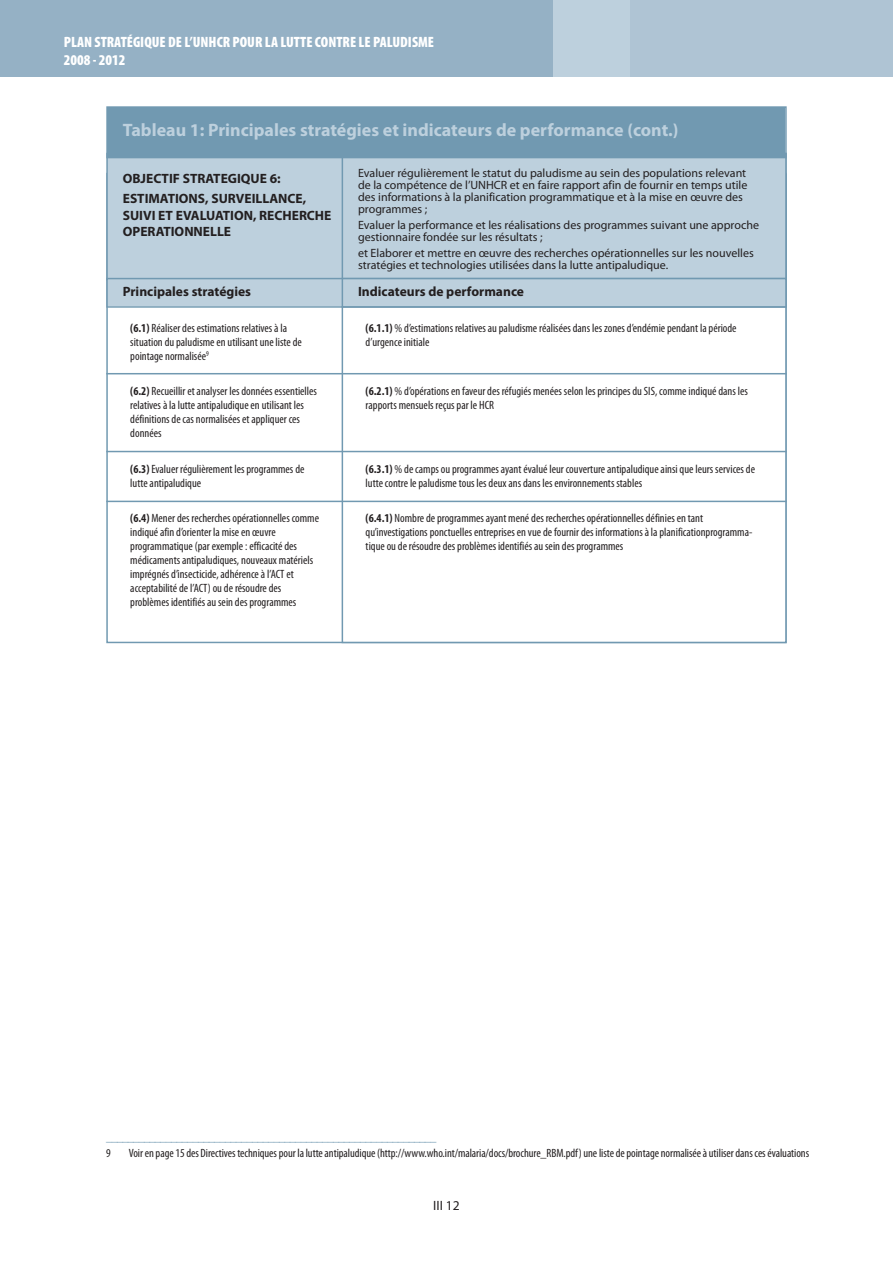
<style>
.page{position:relative;width:893px;height:1263px;background:#fff}
.page>*{position:absolute;margin:0;border:0;box-sizing:border-box;transform-origin:0 0}
.t1{font:700 18px "Myriad Pro";color:#bdd0dd}
.t2{font:900 condensed 15px/18px "Myriad Pro";color:#fff}
.t3{font:700 13.5px/20px "Myriad Pro";color:#231f20}
.t4{font:13.5px "Myriad";color:#231f20}
.t5{font:condensed 12px/14px "Myriad Pro";color:#231f20}
.t6{font:12px/12px "Myriad Pro";color:#231f20}
.t7{font:condensed 12px "Myriad Pro";color:#7199b1}
.s1{font-weight:700}
</style>
<div class="page">
<div style="left:0;top:0;width:893px;height:77px;background:#afc4d4"></div>
<div style="left:0;top:0;width:553px;height:77px;background:#95b1c5"></div>
<div style="left:553px;top:0;width:76px;height:77px;background:#bdd0dd"></div>
<div style="left:108px;top:154px;width:677px;height:125px;background:#bdd0dd"></div>
<div style="left:342px;top:153px;width:445px;height:127px;border:2px solid #7199b1"></div>
<div style="left:108px;top:279px;width:677px;height:27px;background:#bdd0dd"></div>
<div style="left:106px;top:278px;width:681px;height:30px;border:2px solid #7199b1"></div>
<div style="left:342px;top:278px;width:445px;height:30px;border:2px solid #7199b1"></div>
<div style="left:108px;top:108px;width:677px;height:49px;background:#7199b1"></div>
<div style="left:106px;top:106px;width:681px;height:52px;border:2px solid #7199b1"></div>
<hr style="left:106px;top:373px;width:681px;height:1px;background:#7199b1">
<hr style="left:106px;top:451px;width:681px;height:1px;background:#7199b1">
<hr style="left:106px;top:501px;width:681px;height:1px;background:#7199b1">
<p class="t2" style="left:64px;top:35px;width:372px">PLAN STRATÉGIQUE DE L’UNHCR POUR LA LUTTE CONTRE LE PALUDISME<br>2008 - 2012</p>
<h1 class="t1" style="left:123px;top:124px;width:557px">Tableau 1: Principales stratégies et indicateurs de performance (cont.)</h1>
<p class="t3" style="left:123px;top:170px;width:185px">OBJECTIF STRATEGIQUE 6:<br>ESTIMATIONS, SURVEILLANCE,</p>
<p class="t3" style="left:123px;top:208px;width:210px;line-height:16.2px">SUIVI ET EVALUATION, RECHERCHE<br>OPERATIONNELLE</p>
<p class="t6" style="left:358px;top:168px;width:391px">Evaluer régulièrement le statut du paludisme au sein des populations relevant de la compétence de l’UNHCR et en faire rapport afin de fournir en temps utile des informations à la planification programmatique et à la mise en œuvre des programmes ;</p>
<p class="t6" style="left:358px;top:220px;width:402px">Evaluer la performance et les réalisations des programmes suivant une approche gestionnaire fondée sur les résultats ;</p>
<p class="t6" style="left:358px;top:248px;width:397px">et Elaborer et mettre en œuvre des recherches opérationnelles sur les nouvelles stratégies et technologies utilisées dans la lutte antipaludique.</p>
<p class="t3" style="left:123px;top:283px;width:130px">Principales stratégies</p>
<p class="t3" style="left:358px;top:283px;width:167px">Indicateurs de performance</p>
<p class="t5" style="left:130px;top:322px;width:173px"><span class="s1">(6.1)</span> Réaliser des estimations relatives à la situation du paludisme en utilisant une liste de pointage normalisée<sup>9</sup></p>
<p class="t5" style="left:130px;top:385px;width:188px"><span class="s1">(6.2)</span> Recueillir et analyser les données essentielles relatives à la lutte antipaludique en utilisant les définitions de cas normalisées et appliquer ces données</p>
<p class="t5" style="left:130px;top:463px;width:176px"><span class="s1">(6.3)</span> Evaluer régulièrement les programmes de lutte antipaludique</p>
<p class="t5" style="left:130px;top:512px;width:190px"><span class="s1">(6.4)</span> Mener des recherches opérationnelles comme indiqué afin d’orienter la mise en œuvre programmatique (par exemple : efficacité des médicaments antipaludiques, nouveaux matériels imprégnés d’insecticide, adhérence à l’ACT et acceptabilité de l’ACT) ou de résoudre des problèmes identifiés au sein des programmes</p>
<p class="t5" style="left:366px;top:322px;width:373px"><span class="s1">(6.1.1)</span> % d’estimations relatives au paludisme réalisées dans les zones d’endémie pendant la période d’urgence initiale</p>
<p class="t5" style="left:366px;top:385px;width:384px"><span class="s1">(6.2.1)</span> % d’opérations en faveur des réfugiés menées selon les principes du SIS, comme indiqué dans les rapports mensuels reçus par le HCR</p>
<p class="t5" style="left:366px;top:463px;width:391px"><span class="s1">(6.3.1)</span> % de camps ou programmes ayant évalué leur couverture antipaludique ainsi que leurs services de lutte contre le paludisme tous les deux ans dans les environnements stables</p>
<p class="t5" style="left:366px;top:512px;width:388px"><span class="s1">(6.4.1)</span> Nombre de programmes ayant mené des recherches opérationnelles définies en tant qu’investigations ponctuelles entreprises en vue de fournir des informations à la planificationprogramma&shy;tique ou de résoudre des problèmes identifiés au sein des programmes</p>
<p class="t7" style="left:106px;top:1132px;width:332px">_____________________________________________________________</p>
<p class="t5" style="left:106px;top:1146px;width:6px">9</p>
<p class="t5" style="left:129px;top:1146px;width:682px">Voir en page 15 des Directives techniques pour la lutte antipaludique (http://www.who.int/malaria/docs/brochure_RBM.pdf) une liste de pointage normalisée à utiliser dans ces évaluations</p>
<p class="t4" style="left:433px;top:1201px;width:28px">III 12</p>
</div>
